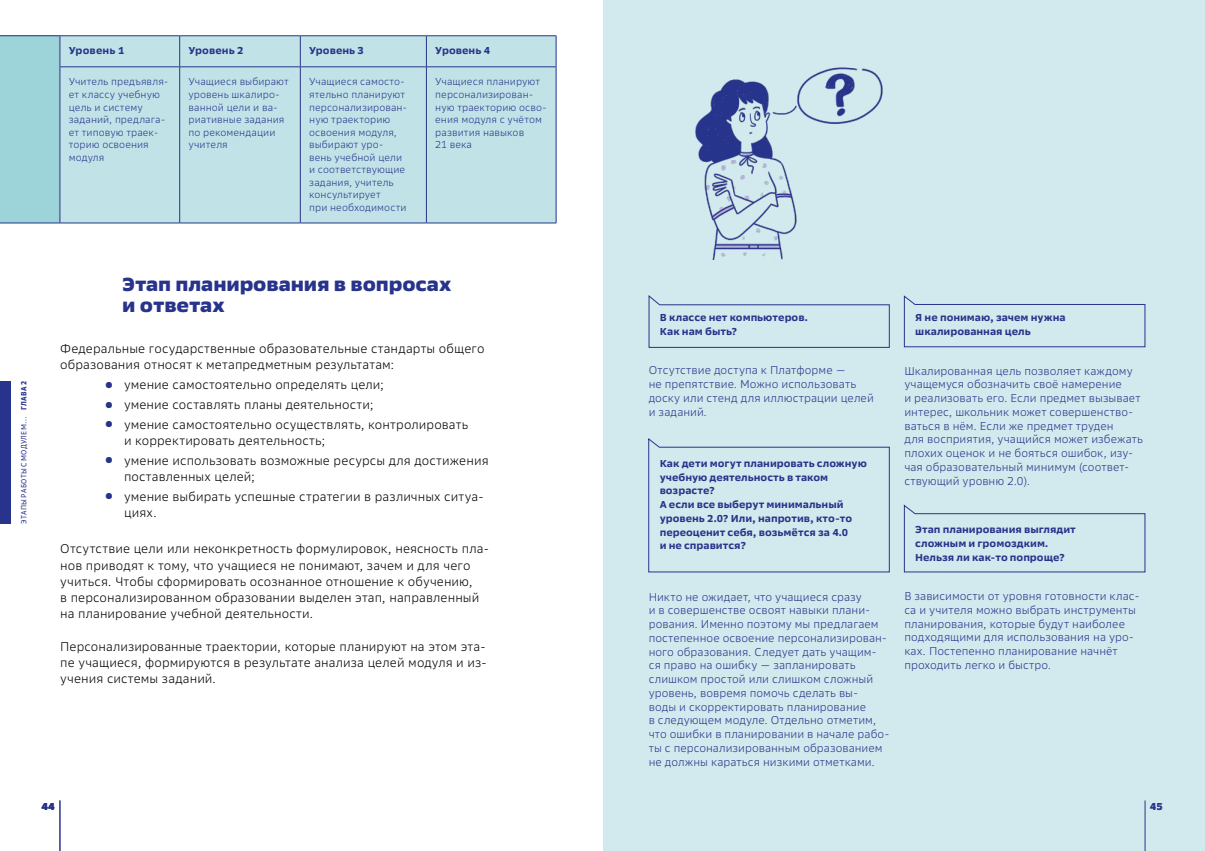
<style>
.page{position:relative;width:1205px;height:851px;background:#fff}
.page>*{position:absolute;margin:0;border:0;box-sizing:border-box;transform-origin:0 0}
.Заг_1{font:800 18.75px/21.2px "SB Sans Text";letter-spacing:-.005em;color:#28348b}
.No_break{font:300 12.5px/16.2px "SB Sans Text";letter-spacing:.005em;color:#000}
.синий_9_11{font:300 11.25px/13.8px "SB Sans Text";color:#28348b}
.Таб_4{font:300 10px/12.5px "SB Sans Text";letter-spacing:.01em;color:#28348b}
.Таб_2{font:700 10px/13.8px "SB Sans Text";letter-spacing:-.005em;color:#28348b}
.Таб_4-2{font:700 10px "SB Sans Text";letter-spacing:.005em;color:#28348b}
.t1{font:800 10px "SB Sans Text";color:#28348b}
.t2{font:7.5px "SB Sans Text Cond";letter-spacing:.03em;color:#28348b}
.t3{font:700 7.5px "SB Sans Text Cond";letter-spacing:.025em;color:#28348b}
.s1{font-family:"SB Sans Text"}
.s2{font-size:33.75px;color:#28348b}
</style>
<div class="page">
<div style="left:603px;top:0;width:602px;height:850px;background:#d2eaed"></div>
<svg style="left:904px;top:295px;width:241px;height:52px"></svg>
<div style="left:0;top:36px;width:60px;height:187px;background:#9cd4da"></div>
<div style="left:61px;top:36px;width:495px;height:187px;background:#c1e3e7"></div>
<hr style="left:0;top:35px;width:60px;height:1px;background:#28348b">
<hr style="left:60px;top:35px;width:120px;height:1px;background:#28348b">
<hr style="left:60px;top:36px;width:1px;height:30px;background:#28348b">
<hr style="left:60px;top:66px;width:120px;height:1px;background:#28348b">
<hr style="left:60px;top:67px;width:1px;height:156px;background:#28348b">
<hr style="left:0;top:223px;width:60px;height:1px;background:#28348b">
<hr style="left:60px;top:223px;width:120px;height:1px;background:#28348b">
<hr style="left:180px;top:35px;width:120px;height:1px;background:#28348b">
<hr style="left:179px;top:36px;width:1px;height:30px;background:#28348b">
<hr style="left:180px;top:66px;width:120px;height:1px;background:#28348b">
<hr style="left:179px;top:67px;width:1px;height:156px;background:#28348b">
<hr style="left:180px;top:223px;width:120px;height:1px;background:#28348b">
<hr style="left:300px;top:35px;width:126px;height:1px;background:#28348b">
<hr style="left:300px;top:36px;width:1px;height:30px;background:#28348b">
<hr style="left:300px;top:66px;width:126px;height:1px;background:#28348b">
<hr style="left:300px;top:67px;width:1px;height:156px;background:#28348b">
<hr style="left:300px;top:223px;width:126px;height:1px;background:#28348b">
<hr style="left:426px;top:35px;width:130px;height:1px;background:#28348b">
<hr style="left:426px;top:36px;width:1px;height:30px;background:#28348b">
<hr style="left:556px;top:36px;width:1px;height:30px;background:#28348b">
<hr style="left:426px;top:66px;width:130px;height:1px;background:#28348b">
<hr style="left:426px;top:67px;width:1px;height:156px;background:#28348b">
<hr style="left:556px;top:67px;width:1px;height:156px;background:#28348b">
<hr style="left:426px;top:223px;width:130px;height:1px;background:#28348b">
<svg style="left:648px;top:295px;width:242px;height:53px"></svg>
<svg style="left:648px;top:438px;width:242px;height:134px"></svg>
<svg style="left:904px;top:504px;width:241px;height:68px"></svg>
<img style="left:695px;top:67px;width:188px;height:194px">
<hr style="left:1144px;top:800px;width:1px;height:50px;background:#28348b">
<hr style="left:60px;top:800px;width:1px;height:50px;background:#28348b">
<div style="left:0;top:381px;width:11px;height:142px;background:#28348b"></div>
<p class="Таб_4-2" style="left:69px;top:45px;width:57px">Уровень 1</p>
<p class="Таб_4-2" style="left:189px;top:45px;width:56px">Уровень 2</p>
<p class="Таб_4-2" style="left:309px;top:45px;width:56px">Уровень 3</p>
<p class="Таб_4-2" style="left:435px;top:45px;width:56px">Уровень 4</p>
<p class="Таб_4" style="left:69px;top:76px;width:101px">Учитель предъявля&shy;ет классу учебную цель и систему заданий, предлага&shy;ет типовую траек&shy;торию освоения модуля</p>
<p class="Таб_4" style="left:189px;top:76px;width:102px">Учащиеся выбирают уровень шкалиро&shy;ванной цели и ва&shy;риативные задания по рекомендации учителя</p>
<p class="Таб_4" style="left:309px;top:76px;width:100px">Учащиеся самосто&shy;ятельно планируют персонализирован&shy;ную траекторию освоения модуля, выбирают уро&shy;вень учебной цели и соответствующие задания, учитель консультирует<br>при необходимости</p>
<p class="Таб_4" style="left:435px;top:76px;width:113px">Учащиеся планируют персонализирован&shy;ную траекторию осво&shy;ения модуля с учётом развития навыков<br>21 века</p>
<p class="t3" style="left:19px;top:409px;width:30px;rotate:-90deg">ГЛАВА 2</p>
<p class="t2" style="left:19px;top:523px;width:108px;rotate:-90deg">ЭТАПЫ РАБОТЫ С МОДУЛЕМ<span class="s1">…</span></p>
<p class="Заг_1" style="left:122px;top:273px;width:330px">Этап планирования в вопросах и ответах</p>
<p class="No_break" style="left:60px;top:340px;width:426px">Федеральные государственные образовательные стандарты общего образования относят к метапредметным результатам:</p>
<p class="No_break" style="left:103px;top:376px;width:283px"><span class="s2">•</span> умение самостоятельно определять цели;</p>
<p class="No_break" style="left:103px;top:396px;width:272px"><span class="s2">•</span> умение составлять планы деятельности;</p>
<p class="No_break" style="left:124px;top:416px;width:346px;text-indent:-21px"><span class="s2">•</span> умение самостоятельно осуществлять, контролировать и корректировать деятельность;</p>
<p class="No_break" style="left:124px;top:452px;width:366px;text-indent:-21px"><span class="s2">•</span> умение использовать возможные ресурсы для достижения поставленных целей;</p>
<p class="No_break" style="left:124px;top:488px;width:361px;text-indent:-21px"><span class="s2">•</span> умение выбирать успешные стратегии в различных ситуа&shy;циях.</p>
<p class="No_break" style="left:60px;top:540px;width:430px">Отсутствие цели или неконкретность формулировок, неясность пла&shy;нов приводят к тому, что учащиеся не понимают, зачем и для чего учиться. Чтобы сформировать осознанное отношение к обучению,<br>в персонализированном образовании выделен этап, направленный на планирование учебной деятельности.</p>
<p class="No_break" style="left:60px;top:638px;width:428px;text-align:justify">Персонализированные траектории, которые планируют на этом эта&shy;пе учащиеся, формируются в результате анализа целей модуля и из&shy;учения системы заданий.</p>
<p class="Таб_2" style="left:660px;top:310px;width:150px">В классе нет компьютеров.<br>Как нам быть?</p>
<p class="синий_9_11" style="left:649px;top:363px;width:227px">Отсутствие доступа к Платформе —<br>не препятствие. Можно использовать доску или стенд для иллюстрации целей и заданий.</p>
<p class="Таб_2" style="left:660px;top:456px;width:209px">Как дети могут планировать сложную учебную деятельность в таком возрасте?</p>
<p class="Таб_2" style="left:660px;top:497px;width:194px">А если все выберут минимальный уровень 2.0? Или, напротив, кто-то переоценит себя, возьмётся за 4.0 и не справится?</p>
<p class="синий_9_11" style="left:649px;top:589px;width:242px">Никто не ожидает, что учащиеся сразу<br>и в совершенстве освоят навыки плани&shy;рования. Именно поэтому мы предлагаем постепенное освоение персонализирован&shy;ного образования. Следует дать учащим&shy;ся право на ошибку — запланировать слишком простой или слишком сложный уровень, вовремя помочь сделать вы-<br>воды и скорректировать планирование<br>в следующем модуле. Отдельно отметим, что ошибки в планировании в начале рабо&shy;ты с персонализированным образованием не должны караться низкими отметками.</p>
<p class="Таб_2" style="left:915px;top:311px;width:152px">Я не понимаю, зачем нужна шкалированная цель</p>
<p class="синий_9_11" style="left:904px;top:364px;width:240px">Шкалированная цель позволяет каждому учащемуся обозначить своё намерение<br>и реализовать его. Если предмет вызывает интерес, школьник может совершенство&shy;ваться в нём. Если же предмет труден<br>для восприятия, учащийся может избежать плохих оценок и не бояться ошибок, изу&shy;чая образовательный минимум (соответ&shy;ствующий уровню 2.0).</p>
<p class="Таб_2" style="left:915px;top:522px;width:162px">Этап планирования выглядит</p>
<p class="Таб_2" style="left:915px;top:536px;width:151px">сложным и громоздким.<br>Нельзя ли как-то попроще?</p>
<p class="синий_9_11" style="left:904px;top:589px;width:237px">В зависимости от уровня готовности клас&shy;са и учителя можно выбрать инструменты планирования, которые будут наиболее подходящими для использования на уро&shy;ках. Постепенно планирование начнёт проходить легко и быстро.</p>
<p class="t1" style="left:41px;top:800px;width:15px">44</p>
<p class="t1" style="left:1149px;top:800px;width:15px">45</p>
</div>
